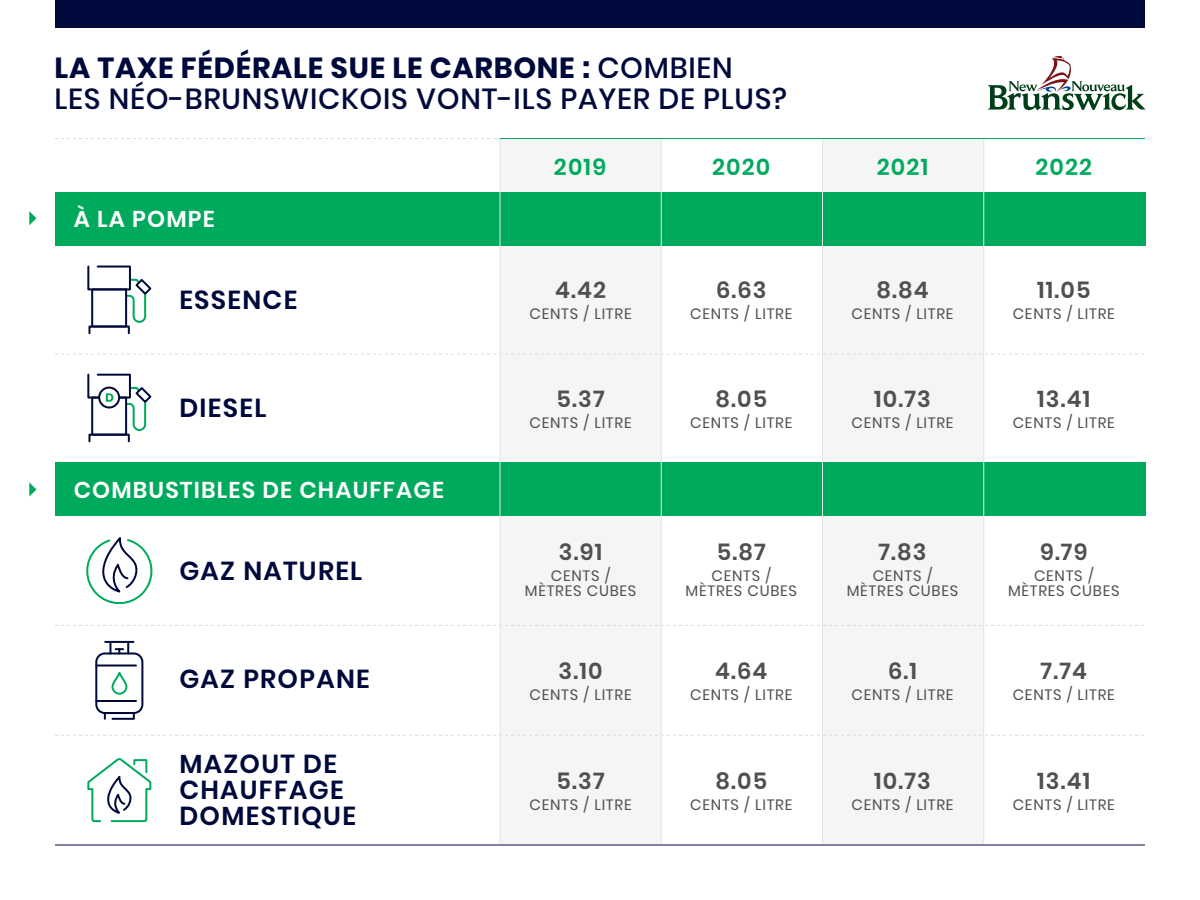
<style>
.page{position:relative;width:1200px;height:900px;background:#fff}
.page>*{position:absolute;margin:0;border:0;box-sizing:border-box;transform-origin:0 0}
.t1{font:500 29px/31px "Poppins";letter-spacing:.025em;color:#00093b}
.t2{font:600 26px/26px "Poppins";letter-spacing:.05em;color:#00093b}
.t3{font:600 22.9px "Poppins";letter-spacing:.05em;color:#505050}
.t4{font:600 22.9px "Poppins";letter-spacing:.05em;color:#fff}
.t5{font:600 22.9px "Poppins";letter-spacing:.05em;color:#00aa5d}
.t6{font:15px/15px "Poppins";letter-spacing:.05em;color:#505050;text-align:center}
.s1{font-weight:700}
</style>
<div class="page">
<div style="left:500px;top:139px;width:161px;height:705px;background:#f5f5f5"></div>
<div style="left:822px;top:139px;width:162px;height:705px;background:#f5f5f5"></div>
<div style="left:55px;top:192px;width:1090px;height:54px;background:#00aa5d"></div>
<div style="left:55px;top:462px;width:1090px;height:54px;background:#00aa5d"></div>
<div style="left:55px;top:0;width:1090px;height:28px;background:#00093c"></div>
<hr style="left:55px;top:844px;width:1090px;height:1px;background:#00093b">
<svg style="left:55px;top:625px;width:1089px;height:1px"></svg>
<svg style="left:55px;top:735px;width:1089px;height:1px"></svg>
<svg style="left:55px;top:353px;width:1089px;height:1px"></svg>
<svg style="left:55px;top:138px;width:445px;height:1px"></svg>
<svg style="left:988px;top:56px;width:157px;height:54px"></svg>
<svg style="left:29px;top:211px;width:7px;height:14px"></svg>
<svg style="left:29px;top:482px;width:7px;height:15px"></svg>
<div style="left:91px;top:397px;width:36px;height:39px;border:2px solid #00093b"></div>
<div style="left:88px;top:434px;width:42px;height:8px;border:2px solid #00093b"></div>
<svg style="left:87px;top:373px;width:65px;height:59px"></svg>
<hr style="left:499px;top:139px;width:1px;height:705px;background:#e6e6e6">
<hr style="left:661px;top:139px;width:1px;height:705px;background:#e6e6e6">
<hr style="left:822px;top:139px;width:1px;height:705px;background:#e6e6e6">
<hr style="left:983px;top:139px;width:1px;height:705px;background:#e6e6e6">
<svg style="left:86px;top:537px;width:67px;height:68px"></svg>
<div style="left:95px;top:652px;width:48px;height:62px;border:2px solid #00093b;border-radius:9px"></div>
<hr style="left:96px;top:665px;width:40px;height:2px;background:#00093b">
<hr style="left:96px;top:700px;width:40px;height:2px;background:#00093b">
<hr style="left:105px;top:641px;width:29px;height:2px;background:#00093b">
<svg style="left:109px;top:642px;width:20px;height:11px"></svg>
<svg style="left:103px;top:711px;width:33px;height:9px"></svg>
<div style="left:112px;top:672px;width:15px;height:23px;border:2px solid #00aa5d;border-radius:7px"></div>
<svg style="left:87px;top:758px;width:65px;height:65px"></svg>
<div style="left:91px;top:288px;width:36px;height:40px;border:2px solid #00093b"></div>
<div style="left:88px;top:326px;width:42px;height:8px;border:2px solid #00093b"></div>
<svg style="left:87px;top:265px;width:65px;height:59px"></svg>
<hr style="left:500px;top:138px;width:645px;height:1px;background:#00aa5d">
<h1 class="t1" style="left:55px;top:52px;width:734px"><span class="s1">LA TAXE FÉDÉRALE SUE LE CARBONE :</span> COMBIEN<br>LES NÉO-BRUNSWICKOIS VONT-ILS PAYER DE PLUS?</h1>
<h3 class="t4" style="left:74px;top:206px;width:142px">À LA POMPE</h3>
<h2 class="t2" style="left:179px;top:287px;width:119px">ESSENCE</h2>
<h2 class="t2" style="left:179px;top:395px;width:89px">DIESEL</h2>
<h3 class="t4" style="left:74px;top:477px;width:372px">COMBUSTIBLES DE CHAUFFAGE</h3>
<h2 class="t2" style="left:179px;top:558px;width:184px">GAZ NATUREL</h2>
<h2 class="t2" style="left:179px;top:666px;width:192px">GAZ PROPANE</h2>
<h2 class="t2" style="left:179px;top:751px;width:178px">MAZOUT DE<br>CHAUFFAGE<br>DOMESTIQUE</h2>
<h3 class="t5" style="left:554px;top:153px;width:54px">2019</h3>
<h3 class="t5" style="left:712px;top:153px;width:60px">2020</h3>
<h3 class="t5" style="left:877px;top:153px;width:53px">2021</h3>
<h3 class="t5" style="left:1035px;top:153px;width:58px">2022</h3>
<h3 class="t3" style="left:555px;top:277px;width:53px">4.42</h3>
<p class="t6" style="left:530px;top:307px;width:104px">CENTS / LITRE</p>
<h3 class="t3" style="left:557px;top:385px;width:50px">5.37</h3>
<p class="t6" style="left:530px;top:415px;width:104px">CENTS / LITRE</p>
<h3 class="t3" style="left:559px;top:539px;width:45px">3.91</h3>
<p class="t6" style="left:525px;top:569px;width:113px">CENTS /<br>MÈTRES CUBES</p>
<h3 class="t3" style="left:559px;top:658px;width:45px">3.10</h3>
<p class="t6" style="left:530px;top:687px;width:104px">CENTS / LITRE</p>
<h3 class="t3" style="left:557px;top:767px;width:50px">5.37</h3>
<p class="t6" style="left:530px;top:797px;width:104px">CENTS / LITRE</p>
<h3 class="t3" style="left:716px;top:277px;width:52px">6.63</h3>
<p class="t6" style="left:690px;top:307px;width:104px">CENTS / LITRE</p>
<h3 class="t3" style="left:715px;top:385px;width:53px">8.05</h3>
<p class="t6" style="left:690px;top:415px;width:104px">CENTS / LITRE</p>
<h3 class="t3" style="left:717px;top:539px;width:50px">5.87</h3>
<p class="t6" style="left:686px;top:569px;width:113px">CENTS /<br>MÈTRES CUBES</p>
<h3 class="t3" style="left:715px;top:658px;width:54px">4.64</h3>
<p class="t6" style="left:690px;top:687px;width:104px">CENTS / LITRE</p>
<h3 class="t3" style="left:715px;top:767px;width:53px">8.05</h3>
<p class="t6" style="left:690px;top:797px;width:104px">CENTS / LITRE</p>
<h3 class="t3" style="left:876px;top:277px;width:54px">8.84</h3>
<p class="t6" style="left:852px;top:307px;width:104px">CENTS / LITRE</p>
<h3 class="t3" style="left:874px;top:385px;width:58px">10.73</h3>
<p class="t6" style="left:852px;top:415px;width:104px">CENTS / LITRE</p>
<h3 class="t3" style="left:878px;top:539px;width:50px">7.83</h3>
<p class="t6" style="left:847px;top:569px;width:113px">CENTS /<br>MÈTRES CUBES</p>
<h3 class="t3" style="left:888px;top:658px;width:30px">6.1</h3>
<p class="t6" style="left:852px;top:687px;width:104px">CENTS / LITRE</p>
<h3 class="t3" style="left:874px;top:767px;width:58px">10.73</h3>
<p class="t6" style="left:852px;top:797px;width:104px">CENTS / LITRE</p>
<h3 class="t3" style="left:1037px;top:277px;width:55px">11.05</h3>
<p class="t6" style="left:1013px;top:307px;width:104px">CENTS / LITRE</p>
<h3 class="t3" style="left:1037px;top:385px;width:55px">13.41</h3>
<p class="t6" style="left:1013px;top:415px;width:104px">CENTS / LITRE</p>
<h3 class="t3" style="left:1040px;top:539px;width:49px">9.79</h3>
<p class="t6" style="left:1008px;top:569px;width:113px">CENTS /<br>MÈTRES CUBES</p>
<h3 class="t3" style="left:1041px;top:658px;width:48px">7.74</h3>
<p class="t6" style="left:1013px;top:687px;width:104px">CENTS / LITRE</p>
<h3 class="t3" style="left:1037px;top:767px;width:55px">13.41</h3>
<p class="t6" style="left:1013px;top:797px;width:104px">CENTS / LITRE</p>
</div>
